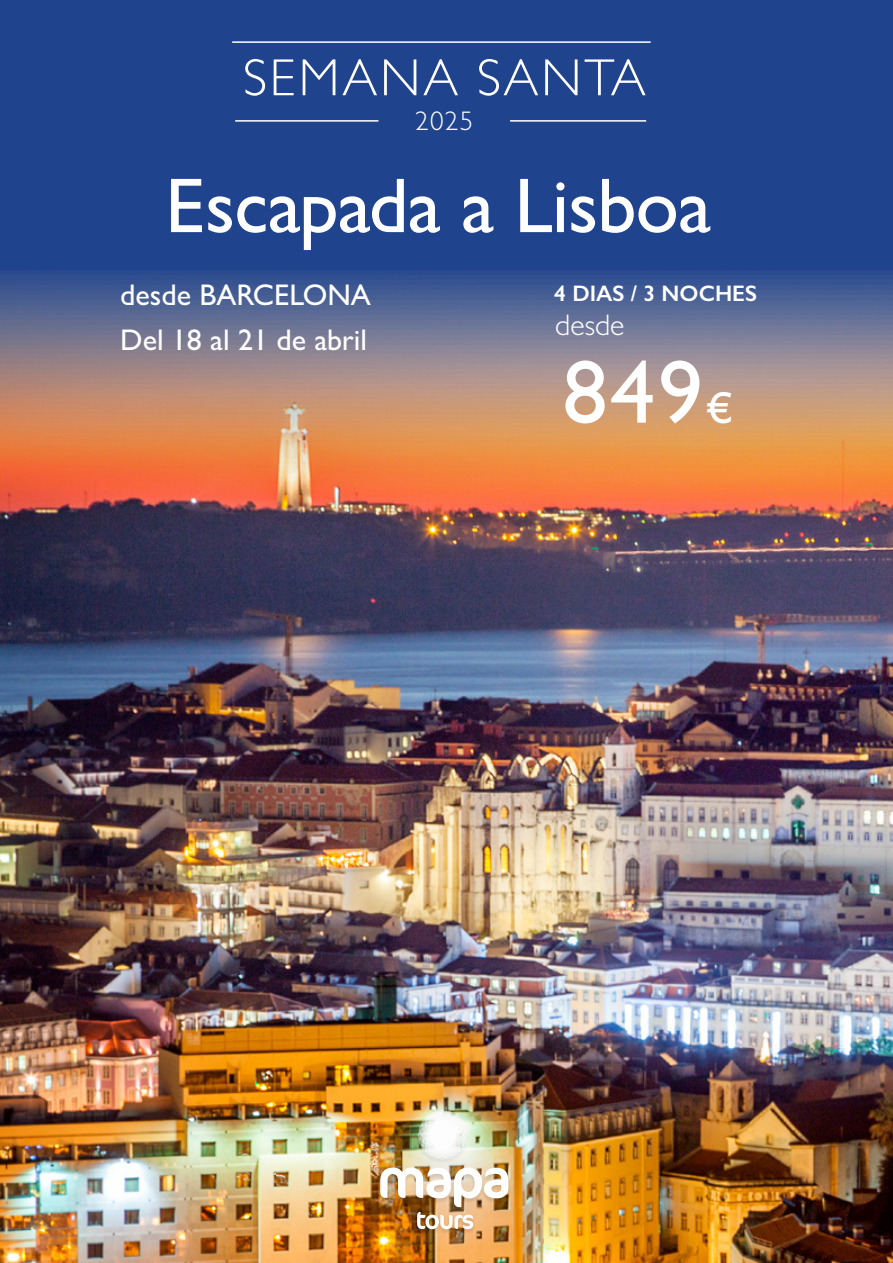
<style>
.page{position:relative;width:893px;height:1263px;background:#20438d}
.page>*{position:absolute;margin:0;border:0;box-sizing:border-box;transform-origin:0 0}
.t1{font:500 90px "Gill Sans";color:#fff}
.t2{font:500 78px "Gill Sans";letter-spacing:-.01em;color:#fff}
.t3{font:300 52.5px "Gill Sans";letter-spacing:.05em;color:#fff}
.t4{font:500 30px/44.5px "Gill Sans";color:#fff}
.t5{font:300 30px "Gill Sans";color:#fff}
.t6{font:300 27px "Gill Sans";color:#fff}
.t7{font:600 22.5px "Gill Sans";color:#fff}
.s1{font-size:45px}
</style>
<div class="page">
<img style="left:0;top:271px;width:893px;height:992px">
<div style="left:378px;top:1110px;width:133px;height:125px;background:#010100;opacity:.12"></div>
<svg style="left:419px;top:1111px;width:47px;height:48px;background:#ecefe6"></svg>
<img style="left:380px;top:1167px;width:128px;height:62px">
<hr style="left:235px;top:120px;width:143px;height:2px;background:#fff">
<hr style="left:510px;top:120px;width:136px;height:2px;background:#fff">
<hr style="left:232px;top:41px;width:419px;height:2px;background:#fff">
<h3 class="t3" style="left:243px;top:46px;width:405px">SEMANA SANTA</h3>
<p class="t6" style="left:415px;top:104px;width:60px">2025</p>
<h2 class="t2" style="left:165px;top:159px;width:547px">Escapada a Lisboa</h2>
<p class="t4" style="left:120px;top:272px;width:252px">desde BARCELONA<br>Del 18 al 21 de abril</p>
<h1 class="t1" style="left:562px;top:339px;width:172px">849<span class="s1">€</span></h1>
<p class="t7" style="left:554px;top:280px;width:204px">4 DIAS / 3 NOCHES</p>
<p class="t5" style="left:555px;top:307px;width:71px">desde</p>
</div>
